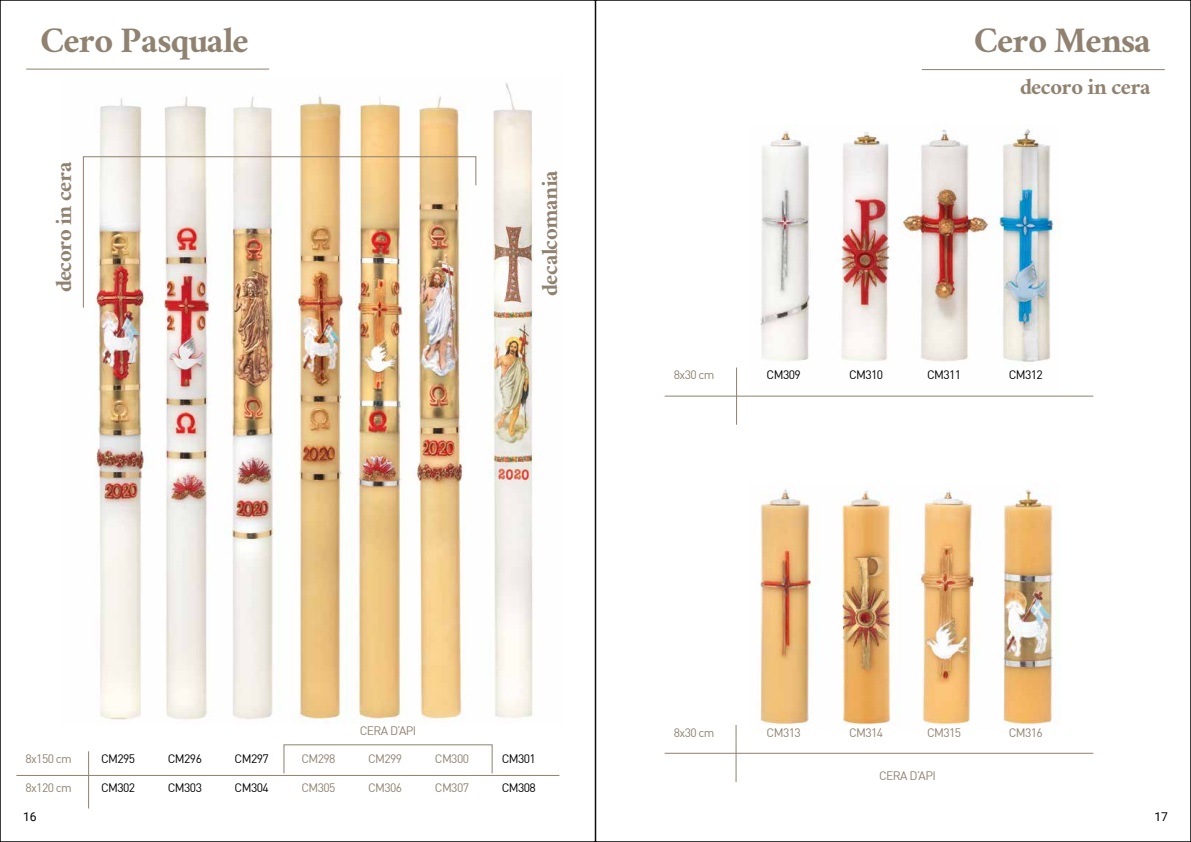
<style>
.page{position:relative;width:1191px;height:842px;background:#fff}
.page>*{position:absolute;margin:0;border:0;box-sizing:border-box;transform-origin:0 0}
.t1{font:40.3px "Ramaraja";color:#908270}
.t2{font:25.2px "Ramaraja";color:#908270}
.t3{font:12.1px "DIN";letter-spacing:-.05em;color:#908270}
.t4{font:12.1px "DIN";letter-spacing:-.05em;color:#000}
.t5{font:12.1px "Roboto";color:#000}
</style>
<div class="page">
<img style="left:95px;top:83px;width:439px;height:640px">
<hr style="left:26px;top:69px;width:243px;height:1px;background:#908270">
<hr style="left:16px;top:775px;width:543px;height:1px;background:#908270">
<div style="left:283px;top:744px;width:209px;height:30px;border:1px solid #908270"></div>
<img style="left:82px;top:156px;width:395px;height:153px">
<hr style="left:88px;top:751px;width:1px;height:57px;background:#908270">
<img style="left:750px;top:125px;width:310px;height:271px">
<img style="left:760px;top:489px;width:298px;height:236px">
<hr style="left:921px;top:69px;width:243px;height:1px;background:#908270">
<hr style="left:664px;top:396px;width:429px;height:1px;background:#908270">
<hr style="left:664px;top:753px;width:429px;height:1px;background:#908270">
<hr style="left:735px;top:725px;width:1px;height:57px;background:#908270">
<hr style="left:736px;top:368px;width:1px;height:57px;background:#908270">
<h1 class="t1" style="left:41px;top:14px;width:209px">Cero Pasquale</h1>
<h2 class="t2" style="left:48px;top:292px;width:132px;rotate:-90deg">decoro in cera</h2>
<h2 class="t2" style="left:533px;top:296px;width:126px;rotate:-90deg">decalcomania</h2>
<h1 class="t1" style="left:974px;top:14px;width:178px">Cero Mensa</h1>
<h2 class="t2" style="left:1020px;top:71px;width:132px">decoro in cera</h2>
<p class="t3" style="left:674px;top:368px;width:42px">8x30 cm</p>
<p class="t4" style="left:766px;top:368px;width:36px">CM309</p>
<p class="t4" style="left:849px;top:368px;width:36px">CM310</p>
<p class="t4" style="left:927px;top:368px;width:36px">CM311</p>
<p class="t4" style="left:1008px;top:368px;width:36px">CM312</p>
<p class="t3" style="left:25px;top:751px;width:48px">8x150 cm</p>
<p class="t3" style="left:25px;top:780px;width:48px">8x120 cm</p>
<p class="t5" style="left:23px;top:808px;width:15px">16</p>
<p class="t4" style="left:101px;top:751px;width:36px">CM295</p>
<p class="t4" style="left:101px;top:780px;width:36px">CM302</p>
<p class="t4" style="left:168px;top:751px;width:36px">CM296</p>
<p class="t4" style="left:168px;top:780px;width:36px">CM303</p>
<p class="t4" style="left:235px;top:751px;width:36px">CM297</p>
<p class="t4" style="left:235px;top:780px;width:36px">CM304</p>
<p class="t3" style="left:301px;top:751px;width:36px">CM298</p>
<p class="t3" style="left:301px;top:780px;width:36px">CM305</p>
<p class="t3" style="left:360px;top:723px;width:58px">CERA D’API</p>
<p class="t3" style="left:368px;top:751px;width:36px">CM299</p>
<p class="t3" style="left:368px;top:780px;width:36px">CM306</p>
<p class="t3" style="left:435px;top:751px;width:36px">CM300</p>
<p class="t3" style="left:435px;top:780px;width:36px">CM307</p>
<p class="t4" style="left:502px;top:751px;width:36px">CM301</p>
<p class="t4" style="left:502px;top:780px;width:36px">CM308</p>
<p class="t3" style="left:674px;top:725px;width:42px">8x30 cm</p>
<p class="t3" style="left:766px;top:725px;width:36px">CM313</p>
<p class="t3" style="left:849px;top:725px;width:36px">CM314</p>
<p class="t3" style="left:927px;top:725px;width:36px">CM315</p>
<p class="t3" style="left:879px;top:768px;width:58px">CERA D’API</p>
<p class="t3" style="left:1008px;top:725px;width:36px">CM316</p>
<p class="t5" style="left:1154px;top:808px;width:15px">17</p>
</div>
